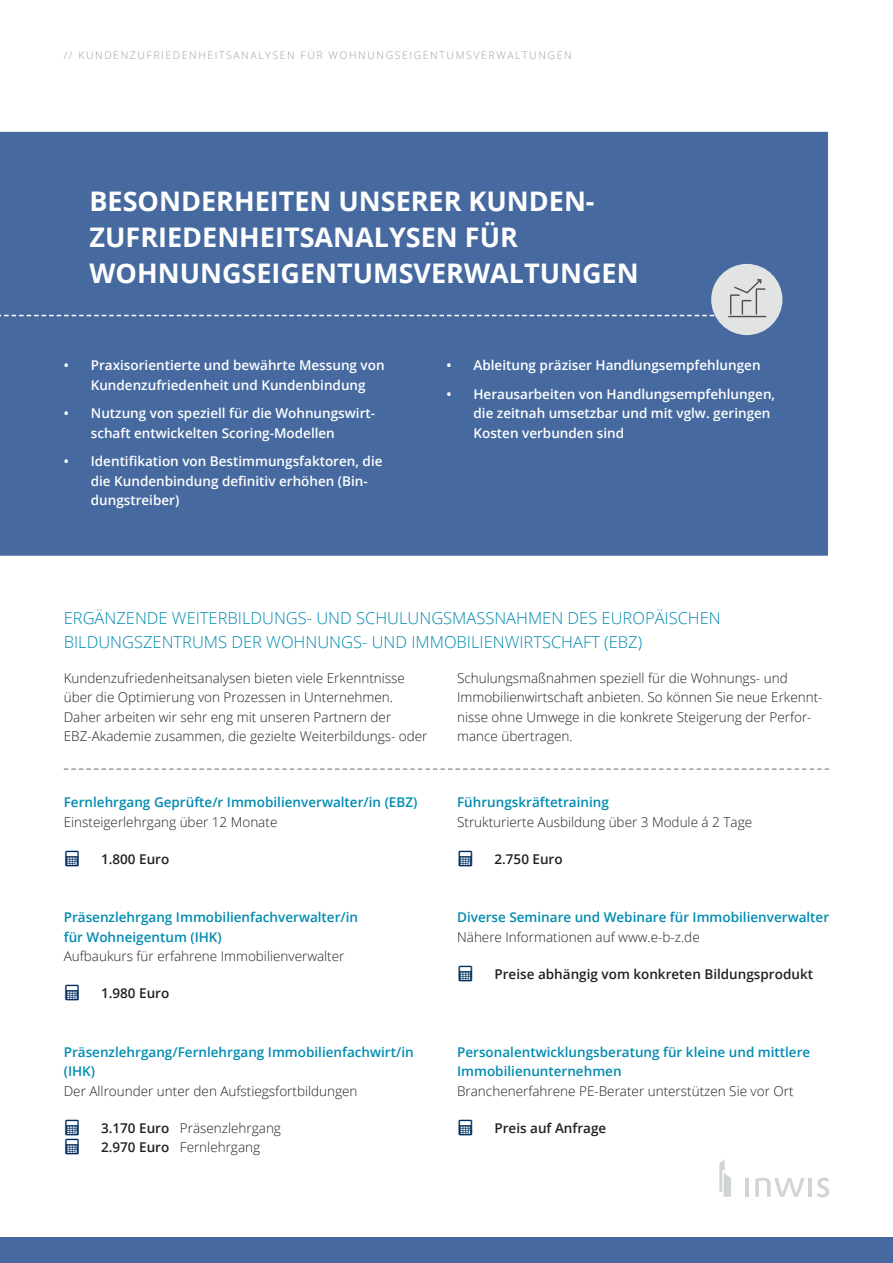
<style>
.page{position:relative;width:893px;height:1263px;background:#fff}
.page>*{position:absolute;margin:0;border:0;box-sizing:border-box;transform-origin:0 0}
.t1{font:700 27px/36px "Open Sans";color:#fff}
.t2{font:300 16.5px/24px "Open Sans";color:#008bb0}
.t3{font:300 13.5px/19.5px "Open Sans";color:#231f20}
.t4{font:600 13.5px/19.5px "Open Sans";color:#fff}
.t5{font:600 13.5px/19.5px "Open Sans";color:#008bb0}
.t6{font:600 13.5px "Open Sans";color:#231f20}
.t7{font:300 10.5px "Open Sans";letter-spacing:.15em;color:#96a29c}
.s1{font-family:"Signify 2";font-weight:400;font-size:19.5px;color:#002e5e}
.s2{font-weight:600}
</style>
<div class="page">
<div style="left:0;top:1237px;width:893px;height:26px;background:#466aa0"></div>
<div style="left:0;top:132px;width:828px;height:424px;background:#466aa0"></div>
<hr style="left:745px;top:1178px;width:4px;height:19px;background:#d0d5d2">
<svg style="left:755px;top:1178px;width:49px;height:19px"></svg>
<hr style="left:808px;top:1178px;width:4px;height:19px;background:#d0d5d2">
<svg style="left:817px;top:1178px;width:12px;height:19px"></svg>
<svg style="left:719px;top:1159px;width:12px;height:38px"></svg>
<div style="left:711px;top:264px;width:71px;height:71px;background:#e1e4e3;border-radius:50%"></div>
<svg style="left:0;top:278px;width:767px;height:40px;background:#5374a5"></svg>
<svg style="left:64px;top:768px;width:765px;height:2px"></svg>
<p class="t7" style="left:64px;top:48px;width:509px">// KUNDENZUFRIEDENHEITSANALYSEN FÜR WOHNUNGSEIGENTUMSVERWALTUNGEN</p>
<h1 class="t1" style="left:90px;top:183px;width:551px">BESONDERHEITEN UNSERER KUNDEN-<br>ZUFRIEDENHEITSANALYSEN FÜR<br>WOHNUNGSEIGENTUMSVERWALTUNGEN</h1>
<p class="t4" style="left:64px;top:355px;width:322px;text-align:center">• Praxisorientierte und bewährte Messung von<br>Kundenzufriedenheit und Kundenbindung</p>
<p class="t4" style="left:91px;top:403px;width:286px;text-indent:-27px">• Nutzung von speziell für die Wohnungswirt&shy;schaft entwickelten Scoring-Modellen</p>
<p class="t4" style="left:91px;top:451px;width:293px;text-indent:-27px">• Identifikation von Bestimmungsfaktoren, die die Kundenbindung definitiv erhöhen (Bin&shy;dungstreiber)</p>
<p class="t4" style="left:446px;top:355px;width:316px">• Ableitung präziser Handlungsempfehlungen</p>
<p class="t4" style="left:473px;top:384px;width:303px;text-indent:-27px">• Herausarbeiten von Handlungsempfehlungen, die zeitnah umsetzbar und mit vglw. geringen<br>Kosten verbunden sind</p>
<p class="t2" style="left:64px;top:605px;width:658px">ERGÄNZENDE WEITERBILDUNGS- UND SCHULUNGSMASSNAHMEN DES EUROPÄISCHEN<br>BILDUNGSZENTRUMS DER WOHNUNGS- UND IMMOBILIENWIRTSCHAFT (EBZ)</p>
<p class="t3" style="left:64px;top:668px;width:365px">Kundenzufriedenheitsanalysen bieten viele Erkenntnisse über die Optimierung von Prozessen in Unternehmen.<br>Daher arbeiten wir sehr eng mit unseren Partnern der EBZ-Akademie zusammen, die gezielte Weiterbildungs- oder</p>
<p class="t3" style="left:457px;top:668px;width:367px">Schulungsmaßnahmen speziell für die Wohnungs- und Immobilienwirtschaft anbieten. So können Sie neue Erkennt&shy;nisse ohne Umwege in die konkrete Steigerung der Perfor&shy;mance übertragen.</p>
<p class="t5" style="left:64px;top:792px;width:355px">Fernlehrgang Geprüfte/r Immobilienverwalter/in (EBZ)</p>
<p class="t3" style="left:64px;top:811px;width:215px">Einsteigerlehrgang über 12 Monate</p>
<p class="t6" style="left:64px;top:849px;width:107px"><span class="s1">#</span> 1.800 Euro</p>
<p class="t5" style="left:64px;top:907px;width:296px">Präsenzlehrgang Immobilienfachverwalter/in für Wohneigentum (IHK)</p>
<p class="t3" style="left:64px;top:946px;width:282px">Aufbaukurs für erfahrene Immobilienverwalter</p>
<p class="t6" style="left:64px;top:984px;width:107px"><span class="s1">#</span> 1.980 Euro</p>
<p class="t5" style="left:64px;top:1042px;width:351px">Präsenzlehrgang/Fernlehrgang Immobilienfachwirt/in (IHK)</p>
<p class="t3" style="left:64px;top:1081px;width:295px">Der Allrounder unter den Aufstiegsfortbildungen</p>
<p class="t3" style="left:64px;top:1118px;width:219px"><span class="s1">#</span> <span class="s2">3.170 Euro</span> Präsenzlehrgang <span class="s1">#</span> <span class="s2">2.970 Euro</span> Fernlehrgang</p>
<p class="t5" style="left:457px;top:792px;width:153px">Führungskräftetraining</p>
<p class="t3" style="left:457px;top:811px;width:297px">Strukturierte Ausbildung über 3 Module á 2 Tage</p>
<p class="t6" style="left:457px;top:849px;width:107px"><span class="s1">#</span> 2.750 Euro</p>
<p class="t5" style="left:457px;top:907px;width:374px">Diverse Seminare und Webinare für Immobilienverwalter</p>
<p class="t3" style="left:457px;top:927px;width:244px">Nähere Informationen auf www.e-b-z.de</p>
<p class="t6" style="left:457px;top:964px;width:357px"><span class="s1">#</span> Preise abhängig vom konkreten Bildungsprodukt</p>
<p class="t5" style="left:457px;top:1042px;width:355px">Personalentwicklungsberatung für kleine und mittlere<br>Immobilienunternehmen</p>
<p class="t3" style="left:457px;top:1081px;width:338px">Branchenerfahrene PE-Berater unterstützen Sie vor Ort</p>
<p class="t6" style="left:457px;top:1118px;width:151px"><span class="s1">#</span> Preis auf Anfrage</p>
</div>
